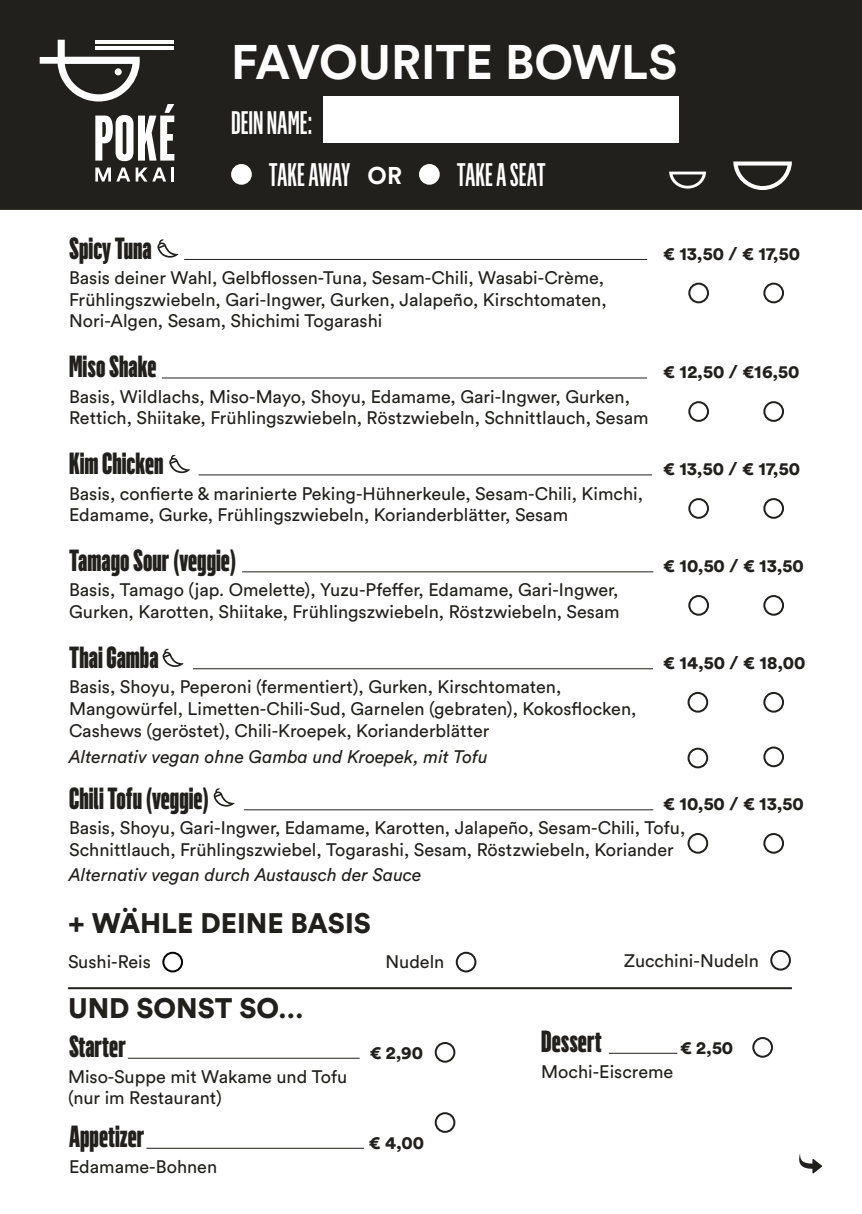
<style>
.page{position:relative;width:862px;height:1214px;background:#fff}
.page>*{position:absolute;margin:0;border:0;box-sizing:border-box;transform-origin:0 0}
.t1{font:700 48px "Circular Std";color:#fff}
.t2{font:500 32px "Flama Ultracondensed";color:#fff}
.t3{font:500 32px "Flama Ultracondensed";letter-spacing:-.02em;color:#fff}
.t4{font:900 30px "Flama Ultracondensed";color:#21201c}
.t5{font:900 28px "Circular Std";color:#21201c}
.t6{font:18px/21.6px "Circular Std";color:#21201c}
.t7{font:900 18px "Circular Std";color:#21201c}
.t8{font:italic 18px "Circular Std";color:#21201c}
.s1{font-family:"Circular Std";font-weight:700;font-size:24px}
</style>
<div class="page">
<div style="left:1px;top:1px;width:860px;height:208px;background:#21201c"></div>
<div style="left:0;top:0;width:862px;height:210px;border:2px solid #21201c"></div>
<svg style="left:733px;top:161px;width:59px;height:29px"></svg>
<svg style="left:669px;top:171px;width:37px;height:18px"></svg>
<svg style="left:799px;top:1153px;width:23px;height:20px"></svg>
<hr style="left:68px;top:987px;width:724px;height:2px;background:#21201c">
<div style="left:770px;top:949px;width:21px;height:21px;border:2px solid #21201c;border-radius:50%"></div>
<div style="left:456px;top:951px;width:20px;height:21px;border:2px solid #21201c;border-radius:50%"></div>
<div style="left:162px;top:951px;width:21px;height:21px;border:2px solid #000;border-radius:50%"></div>
<div style="left:323px;top:96px;width:356px;height:47px;background:#fff"></div>
<svg style="left:95px;top:167px;width:35px;height:14px"></svg>
<svg style="left:136px;top:167px;width:30px;height:14px"></svg>
<hr style="left:171px;top:167px;width:3px;height:14px;background:#fff">
<svg style="left:40px;top:40px;width:134px;height:121px"></svg>
<hr style="left:128px;top:1057px;width:232px;height:1px;background:#21201c">
<div style="left:435px;top:1041px;width:20px;height:21px;border:2px solid #21201c;border-radius:50%"></div>
<hr style="left:146px;top:1147px;width:218px;height:1px;background:#21201c">
<div style="left:435px;top:1111px;width:20px;height:21px;border:2px solid #21201c;border-radius:50%"></div>
<hr style="left:609px;top:1052px;width:68px;height:1px;background:#21201c">
<svg style="left:753px;top:1037px;width:19px;height:19px"></svg>
<div style="left:752px;top:1036px;width:21px;height:21px;border:2px solid #21201c;border-radius:50%"></div>
<div style="left:232px;top:165px;width:19px;height:19px;background:#fff;border-radius:50%"></div>
<div style="left:231px;top:164px;width:21px;height:21px;border:2px solid #fff;border-radius:50%"></div>
<div style="left:420px;top:165px;width:19px;height:19px;background:#fff;border-radius:50%"></div>
<div style="left:419px;top:164px;width:21px;height:21px;border:2px solid #fff;border-radius:50%"></div>
<hr style="left:184px;top:259px;width:463px;height:1px;background:#21201c">
<svg style="left:157px;top:239px;width:21px;height:18px"></svg>
<div style="left:688px;top:282px;width:21px;height:21px;border:2px solid #21201c;border-radius:50%"></div>
<div style="left:763px;top:282px;width:21px;height:21px;border:2px solid #21201c;border-radius:50%"></div>
<hr style="left:162px;top:377px;width:485px;height:1px;background:#21201c">
<div style="left:688px;top:401px;width:21px;height:21px;border:2px solid #21201c;border-radius:50%"></div>
<svg style="left:764px;top:402px;width:19px;height:19px"></svg>
<div style="left:763px;top:401px;width:21px;height:21px;border:2px solid #21201c;border-radius:50%"></div>
<hr style="left:198px;top:474px;width:454px;height:1px;background:#21201c">
<svg style="left:169px;top:455px;width:21px;height:18px"></svg>
<div style="left:688px;top:498px;width:21px;height:20px;border:2px solid #21201c;border-radius:50%"></div>
<div style="left:763px;top:498px;width:21px;height:20px;border:2px solid #21201c;border-radius:50%"></div>
<hr style="left:242px;top:571px;width:411px;height:1px;background:#21201c">
<div style="left:688px;top:595px;width:21px;height:20px;border:2px solid #21201c;border-radius:50%"></div>
<div style="left:763px;top:595px;width:21px;height:20px;border:2px solid #21201c;border-radius:50%"></div>
<hr style="left:193px;top:668px;width:460px;height:1px;background:#21201c">
<svg style="left:162px;top:648px;width:22px;height:19px"></svg>
<div style="left:687px;top:692px;width:21px;height:20px;border:2px solid #21201c;border-radius:50%"></div>
<div style="left:763px;top:692px;width:21px;height:20px;border:2px solid #21201c;border-radius:50%"></div>
<svg style="left:688px;top:748px;width:19px;height:19px"></svg>
<div style="left:687px;top:747px;width:21px;height:21px;border:2px solid #21201c;border-radius:50%"></div>
<div style="left:763px;top:746px;width:21px;height:21px;border:2px solid #21201c;border-radius:50%"></div>
<hr style="left:244px;top:809px;width:409px;height:1px;background:#21201c">
<svg style="left:688px;top:833px;width:19px;height:19px"></svg>
<div style="left:687px;top:832px;width:21px;height:21px;border:2px solid #21201c;border-radius:50%"></div>
<svg style="left:764px;top:833px;width:19px;height:19px"></svg>
<div style="left:763px;top:832px;width:21px;height:21px;border:2px solid #21201c;border-radius:50%"></div>
<svg style="left:213px;top:788px;width:22px;height:18px"></svg>
<h1 class="t1" style="left:231px;top:31px;width:448px">FAVOURITE BOWLS</h1>
<h2 class="t2" style="left:231px;top:103px;width:83px">DEIN NAME:</h2>
<h2 class="t3" style="left:269px;top:155px;width:135px">TAKE AWAY <span class="s1">OR</span></h2>
<h2 class="t2" style="left:457px;top:155px;width:90px">TAKE A SEAT</h2>
<h3 class="t4" style="left:69px;top:229px;width:84px">Spicy Tuna</h3>
<p class="t6" style="left:69px;top:267px;width:539px">Basis deiner Wahl, Gelbflossen-Tuna, Sesam-Chili, Wasabi-Crème,<br>Frühlingszwiebeln, Gari-Ingwer, Gurken, Jalapeño, Kirschtomaten,<br>Nori-Algen, Sesam, Shichimi Togarashi</p>
<h3 class="t4" style="left:69px;top:348px;width:89px">Miso Shake</h3>
<p class="t6" style="left:69px;top:385px;width:581px">Basis, Wildlachs, Miso-Mayo, Shoyu, Edamame, Gari-Ingwer, Gurken,<br>Rettich, Shiitake, Frühlingszwiebeln, Röstzwiebeln, Schnittlauch, Sesam</p>
<p class="t7" style="left:663px;top:241px;width:138px">€ 13,50 / € 17,50</p>
<p class="t7" style="left:663px;top:360px;width:138px">€ 12,50 / €16,50</p>
<h3 class="t4" style="left:69px;top:444px;width:96px">Kim Chicken</h3>
<p class="t7" style="left:663px;top:457px;width:138px">€ 13,50 / € 17,50</p>
<p class="t6" style="left:69px;top:482px;width:575px">Basis, confierte &amp; marinierte Peking-Hühnerkeule, Sesam-Chili, Kimchi,<br>Edamame, Gurke, Frühlingszwiebeln, Korianderblätter, Sesam</p>
<h3 class="t4" style="left:69px;top:541px;width:169px">Tamago Sour (veggie)</h3>
<p class="t6" style="left:69px;top:579px;width:552px">Basis, Tamago (jap. Omelette), Yuzu-Pfeffer, Edamame, Gari-Ingwer,<br>Gurken, Karotten, Shiitake, Frühlingszwiebeln, Röstzwiebeln, Sesam</p>
<p class="t7" style="left:663px;top:554px;width:142px">€ 10,50 / € 13,50</p>
<h3 class="t4" style="left:69px;top:638px;width:91px">Thai Gamba</h3>
<p class="t7" style="left:663px;top:651px;width:144px">€ 14,50 / € 18,00</p>
<p class="t6" style="left:69px;top:676px;width:569px">Basis, Shoyu, Peperoni (fermentiert), Gurken, Kirschtomaten,<br>Mangowürfel, Limetten-Chili-Sud, Garnelen (gebraten), Kokosflocken,<br>Cashews (geröstet), Chili-Kroepek, Korianderblätter</p>
<p class="t8" style="left:69px;top:746px;width:420px">Alternativ vegan ohne Gamba und Kroepek, mit Tofu</p>
<h3 class="t4" style="left:69px;top:779px;width:141px">Chili Tofu (veggie)</h3>
<p class="t6" style="left:69px;top:817px;width:618px">Basis, Shoyu, Gari-Ingwer, Edamame, Karotten, Jalapeño, Sesam-Chili, Tofu,<br>Schnittlauch, Frühlingszwiebel, Togarashi, Sesam, Röstzwiebeln, Koriander</p>
<p class="t7" style="left:663px;top:792px;width:142px">€ 10,50 / € 13,50</p>
<p class="t8" style="left:69px;top:863px;width:354px">Alternativ vegan durch Austausch der Sauce</p>
<h3 class="t5" style="left:68px;top:904px;width:304px">+ WÄHLE DEINE BASIS</h3>
<p class="t6" style="left:68px;top:951px;width:84px">Sushi-Reis</p>
<p class="t6" style="left:385px;top:951px;width:60px">Nudeln</p>
<p class="t6" style="left:624px;top:949px;width:137px">Zucchini-Nudeln</p>
<h3 class="t5" style="left:68px;top:989px;width:237px">UND SONST SO…</h3>
<h3 class="t4" style="left:69px;top:1027px;width:58px">Starter</h3>
<p class="t6" style="left:68px;top:1065px;width:281px">Miso-Suppe mit Wakame und Tofu (nur im Restaurant)</p>
<p class="t7" style="left:369px;top:1040px;width:55px">€ 2,90</p>
<h3 class="t4" style="left:69px;top:1117px;width:77px">Appetizer</h3>
<p class="t7" style="left:368px;top:1130px;width:57px">€ 4,00</p>
<p class="t6" style="left:69px;top:1155px;width:149px">Edamame-Bohnen</p>
<h3 class="t4" style="left:541px;top:1022px;width:62px">Dessert</h3>
<p class="t7" style="left:680px;top:1035px;width:55px">€ 2,50</p>
<p class="t6" style="left:541px;top:1060px;width:134px">Mochi-Eiscreme</p>
</div>
